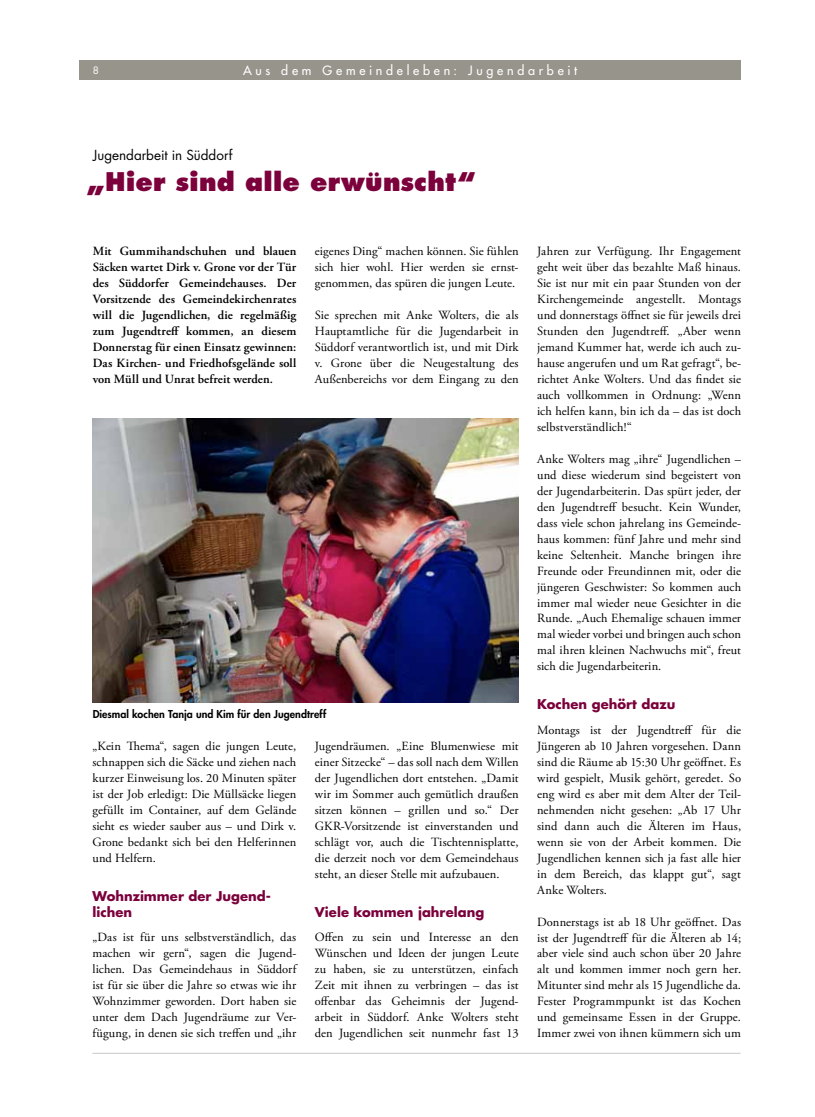
<style>
.page{position:relative;width:815px;height:1117px;background:#fff}
.page>*{position:absolute;margin:0;border:0;box-sizing:border-box;transform-origin:0 0}
.t1{font:800 25px "Futura Std";letter-spacing:.005em;color:#7b003b}
.t2{font:13.5px "Futura Std";color:#000}
.t3{font:700 13.12px/16px "Futura Std";color:#7b003b}
.t4{font:12.5px/16px "Adobe Garamond Pro";letter-spacing:.005em;color:#000;text-align:justify}
.t5{font:600 12.5px/16px "Adobe Garamond Pro";letter-spacing:.005em;color:#000;text-align:justify}
.t6{font:500 12.5px "Futura Std";letter-spacing:.3em;color:#fff}
.t7{font:800 10.62px "Futura Std";letter-spacing:.005em;color:#000}
.t8{font:10px "Futura Std";color:#fff}
</style>
<div class="page">
<hr style="left:92px;top:1052px;width:649px;height:1px;background:#c6c7c8">
<div style="left:79px;top:60px;width:662px;height:20px;background:#96948b"></div>
<img style="left:93px;top:418px;width:426px;height:284px">
<p class="t8" style="left:93px;top:63px;width:8px">8</p>
<p class="t6" style="left:243px;top:62px;width:336px">Aus dem Gemeindeleben: Jugendarbeit</p>
<p class="t2" style="left:93px;top:146px;width:141px">Jugendarbeit in Süddorf</p>
<h1 class="t1" style="left:86px;top:166px;width:392px">„Hier sind alle erwünscht“</h1>
<p class="t5" style="left:93px;top:243px;width:205px">Mit Gummihandschuhen und blauen Säcken wartet Dirk v. Grone vor der Tür des Süddorfer Gemeindehauses. Der Vorsitzende des Gemeindekirchenrates will die Jugendlichen, die regelmäßig zum Jugendtreff kommen, an diesem Donnerstag für einen Einsatz gewinnen:<br>Das Kirchen- und Friedhofsgelände soll von Müll und Unrat befreit werden.</p>
<p class="t4" style="left:315px;top:244px;width:205px">eigenes Ding“ machen können. Sie fühlen sich hier wohl. Hier werden sie ernst&shy;genommen, das spüren die jungen Leute.</p>
<p class="t4" style="left:315px;top:307px;width:205px">Sie sprechen mit Anke Wolters, die als Hauptamtliche für die Jugendarbeit in Süddorf verantwortlich ist, und mit Dirk v. Grone über die Neugestaltung des Außenbereichs vor dem Eingang zu den</p>
<p class="t7" style="left:93px;top:707px;width:235px">Diesmal kochen Tanja und Kim für den Jugendtreff</p>
<p class="t4" style="left:92px;top:738px;width:205px">„Kein Thema“, sagen die jungen Leute, schnappen sich die Säcke und ziehen nach kurzer Einweisung los. 20 Minuten später ist der Job erledigt: Die Müllsäcke liegen gefüllt im Container, auf dem Gelände sieht es wieder sauber aus – und Dirk v.<br>Grone bedankt sich bei den Helferinnen und Helfern.</p>
<p class="t3" style="left:92px;top:887px;width:180px">Wohnzimmer der Jugend&shy;lichen</p>
<p class="t4" style="left:92px;top:929px;width:205px">„Das ist für uns selbstverständlich, das machen wir gern“, sagen die Jugend&shy;lichen. Das Gemeindehaus in Süddorf ist für sie über die Jahre so etwas wie ihr Wohnzimmer geworden. Dort haben sie unter dem Dach Jugendräume zur Ver&shy;fügung, in denen sie sich treffen und „ihr</p>
<p class="t4" style="left:315px;top:738px;width:205px">Jugendräumen. „Eine Blumenwiese mit einer Sitzecke“ – das soll nach dem Willen der Jugendlichen dort entstehen. „Damit wir im Sommer auch gemütlich draußen sitzen können – grillen und so.“ Der GKR-Vorsitzende ist einverstanden und schlägt vor, auch die Tischtennisplatte, die derzeit noch vor dem Gemeindehaus steht, an dieser Stelle mit aufzubauen.</p>
<p class="t3" style="left:315px;top:903px;width:171px">Viele kommen jahrelang</p>
<p class="t4" style="left:315px;top:929px;width:205px">Offen zu sein und Interesse an den Wünschen und Ideen der jungen Leute zu haben, sie zu unterstützen, einfach Zeit mit ihnen zu verbringen – das ist offenbar das Geheimnis der Jugend&shy;arbeit in Süddorf. Anke Wolters steht den Jugendlichen seit nunmehr fast 13</p>
<p class="t4" style="left:537px;top:244px;width:205px">Jahren zur Verfügung. Ihr Engagement geht weit über das bezahlte Maß hinaus.<br>Sie ist nur mit ein paar Stunden von der Kirchengemeinde angestellt. Montags und donnerstags öffnet sie für jeweils drei Stunden den Jugendtreff. „Aber wenn jemand Kummer hat, werde ich auch zu&shy;hause angerufen und um Rat gefragt“, be&shy;richtet Anke Wolters. Und das findet sie auch vollkommen in Ordnung: „Wenn ich helfen kann, bin ich da – das ist doch selbstverständlich!“</p>
<p class="t4" style="left:537px;top:451px;width:205px">Anke Wolters mag „ihre“ Jugendlichen – und diese wiederum sind begeistert von der Jugendarbeiterin. Das spürt jeder, der den Jugendtreff besucht. Kein Wunder, dass viele schon jahrelang ins Gemeinde&shy;haus kommen: fünf Jahre und mehr sind keine Seltenheit. Manche bringen ihre Freunde oder Freundinnen mit, oder die jüngeren Geschwister: So kommen auch immer mal wieder neue Gesichter in die Runde. „Auch Ehemalige schauen immer mal wieder vorbei und bringen auch schon mal ihren kleinen Nachwuchs mit“, freut sich die Jugendarbeiterin.</p>
<p class="t3" style="left:537px;top:696px;width:140px">Kochen gehört dazu</p>
<p class="t4" style="left:537px;top:722px;width:206px">Montags ist der Jugendtreff für die Jüngeren ab 10 Jahren vorgesehen. Dann sind die Räume ab 15:30 Uhr geöffnet. Es wird gespielt, Musik gehört, geredet. So eng wird es aber mit dem Alter der Teil&shy;nehmenden nicht gesehen: „Ab 17 Uhr sind dann auch die Älteren im Haus, wenn sie von der Arbeit kommen. Die Jugendlichen kennen sich ja fast alle hier in dem Bereich, das klappt gut“, sagt Anke Wolters.</p>
<p class="t4" style="left:537px;top:913px;width:206px">Donnerstags ist ab 18 Uhr geöffnet. Das ist der Jugendtreff für die Älteren ab 14; aber viele sind auch schon über 20 Jahre alt und kommen immer noch gern her.<br>Mitunter sind mehr als 15 Jugendliche da.<br>Fester Programmpunkt ist das Kochen und gemeinsame Essen in der Gruppe.<br>Immer zwei von ihnen kümmern sich um</p>
</div>
